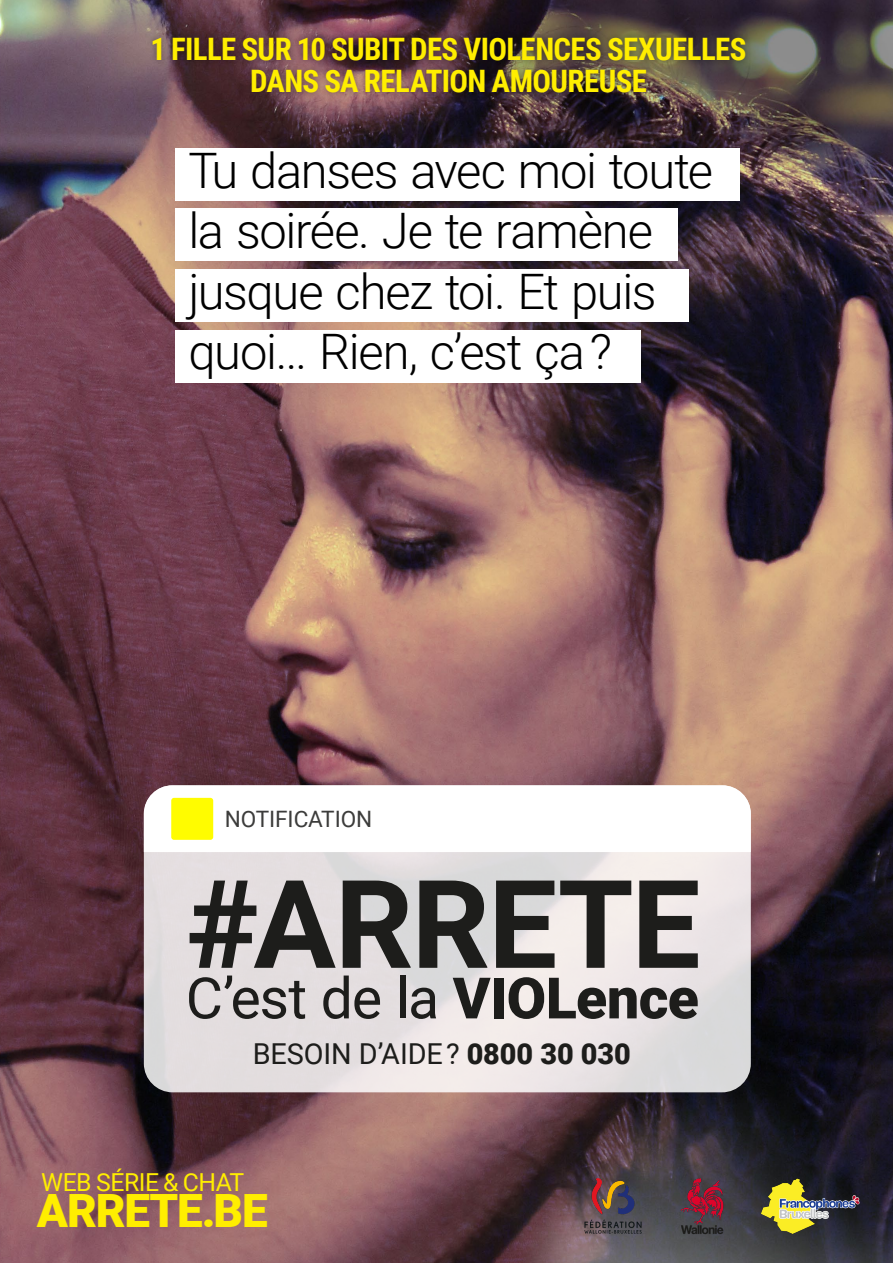
<style>
.page{position:relative;width:893px;height:1263px;background:#fff}
.page>*{position:absolute;margin:0;border:0;box-sizing:border-box;transform-origin:0 0}
.t1{font:700 122.7px "Roboto";letter-spacing:-.015em;color:#1d1d1b}
.t2{font:57.15px "Roboto";letter-spacing:-.02em;color:#1d1d1b}
.t3{font:300 48.9px/60.4px "Roboto";letter-spacing:-.025em;color:#000;text-align:justify}
.t4{font:900 45.9px "Roboto";letter-spacing:-.025em;color:#fe0}
.t5{font:700 30.9px/32.5px "Roboto Condensed";letter-spacing:-.02em;color:#fe0;text-align:center}
.t6{font:28.8px "Roboto";letter-spacing:-.005em;color:#1d1d1b}
.t7{font:24.75px "Roboto";letter-spacing:-.02em;color:#fe0}
.t8{font:22.58px "Roboto";letter-spacing:-.005em;color:#3c3c3b}
.s1{font-weight:900}
</style>
<div class="page">
<img style="left:0;top:0;width:893px;height:1263px">
<div style="left:175px;top:148px;width:565px;height:52px;background:#fff"></div>
<div style="left:175px;top:209px;width:503px;height:52px;background:#fff"></div>
<div style="left:175px;top:269px;width:513px;height:53px;background:#fff"></div>
<div style="left:175px;top:330px;width:465px;height:52px;background:#fff"></div>
<img style="left:577px;top:1175px;width:289px;height:61px">
<svg style="left:144px;top:785px;width:607px;height:307px;background:#e5e0e1"></svg>
<svg style="left:144px;top:785px;width:607px;height:67px"></svg>
<div style="left:171px;top:798px;width:42px;height:42px;background:#fffc00;border-radius:3px"></div>
<div style="left:146px;top:31px;width:606px;height:68px;background:#000;opacity:.4"></div>
<p class="t5" style="left:150px;top:32px;width:598px">1 FILLE SUR 10 SUBIT DES VIOLENCES SEXUELLES<br>DANS SA RELATION AMOUREUSE</p>
<p class="t3" style="left:188px;top:139px;width:526px">Tu danses avec moi toute</p>
<p class="t3" style="left:188px;top:199px;width:470px">la soirée. Je te ramène jusque chez toi. Et puis quoi... Rien, c’est ça?</p>
<p class="t8" style="left:225px;top:803px;width:149px">NOTIFICATION</p>
<p class="t1" style="left:186px;top:838px;width:516px">#ARRETE</p>
<p class="t2" style="left:186px;top:958px;width:515px">C’est de la <span class="s1">VIOLence</span></p>
<p class="t6" style="left:253px;top:1033px;width:380px">BESOIN D’AIDE? <span class="s1">0800 30 030</span></p>
<p class="t7" style="left:41px;top:1164px;width:204px">WEB SÉRIE &amp; CHAT</p>
<p class="t4" style="left:37px;top:1179px;width:232px">ARRETE.BE</p>
</div>
